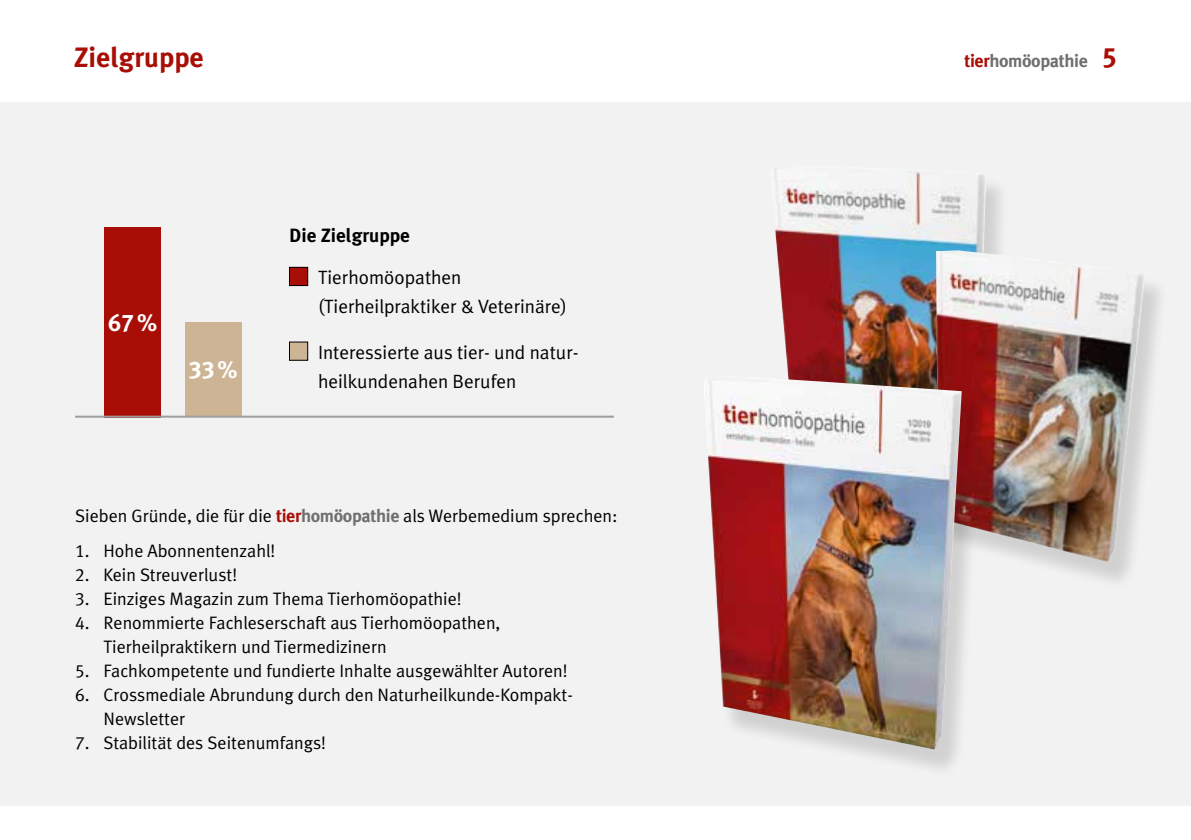
<style>
.page{position:relative;width:1191px;height:840px;background:#fff}
.page>*{position:absolute;margin:0;border:0;box-sizing:border-box;transform-origin:0 0}
.t1{font:700 28px "Meta Plus";color:#a90e06}
.t2{font:24px "Meta Plus Bold Caps";color:#fff}
.t3{font:19.2px/28.8px "Meta Plus Normal";color:#000}
.t4{font:700 19.2px "Meta Plus";color:#000}
.t5{font:18px/24px "Meta Plus Normal";color:#000}
.t6{font:700 18px "Meta Plus";letter-spacing:-.02em;color:#6f6f6e}
.s1{font-family:"Meta Plus";font-weight:700}
.s2{font-family:"Meta Plus";font-weight:700;color:#a90e06}
.s3{font-family:"Meta Plus";font-weight:700;color:#6f6f6e}
.s4{font-family:"Meta Plus Normal Caps"}
.s5{color:#a90e06}
.s6{font-family:"Meta Plus Bold Caps";font-weight:400;font-size:28px;color:#a90e06}
</style>
<div class="page">
<div style="left:0;top:102px;width:1191px;height:703px;background:#f2f2f2"></div>
<div style="left:769px;top:170px;width:240px;height:320px;background:#000;opacity:.14"></div>
<img style="left:769px;top:170px;width:217px;height:206px">
<div style="left:935px;top:255px;width:233px;height:335px;background:#000;opacity:.14"></div>
<img style="left:936px;top:250px;width:209px;height:312px">
<div style="left:702px;top:381px;width:283px;height:396px;background:#000;opacity:.14"></div>
<img style="left:703px;top:376px;width:258px;height:373px">
<div style="left:185px;top:322px;width:57px;height:93px;background:#cdb495"></div>
<div style="left:104px;top:227px;width:57px;height:190px;background:#a90e06"></div>
<hr style="left:75px;top:415px;width:539px;height:2px;background:#9c9d9d">
<div style="left:289px;top:267px;width:19px;height:18px;background:#a90e06"></div>
<div style="left:289px;top:267px;width:19px;height:18px;border:1px solid #000"></div>
<div style="left:289px;top:342px;width:19px;height:18px;background:#cdb495"></div>
<div style="left:289px;top:341px;width:19px;height:19px;border:1px solid #000"></div>
<h1 class="t1" style="left:74px;top:41px;width:132px">Zielgruppe</h1>
<h2 class="t2" style="left:108px;top:309px;width:50px">67<span class="s1">%</span></h2>
<h2 class="t2" style="left:189px;top:356px;width:50px">33<span class="s1">%</span></h2>
<p class="t4" style="left:289px;top:224px;width:122px">Die Zielgruppe</p>
<p class="t3" style="left:318px;top:263px;width:250px">Tierhomöopathen (Tierheilpraktiker &amp; Veterinäre)</p>
<p class="t3" style="left:318px;top:337px;width:262px">Interessierte aus tier- und natur&shy;heilkundenahen Berufen</p>
<p class="t5" style="left:75px;top:503px;width:544px">Sieben Gründe, die für die <span class="s2">tier</span><span class="s3">homöopathie</span> als Werbemedium sprechen:</p>
<p class="t5" style="left:75px;top:538px;width:202px"><span class="s4">1</span>. Hohe Abonnentenzahl!</p>
<p class="t5" style="left:75px;top:562px;width:163px"><span class="s4">2</span>. Kein Streuverlust!</p>
<p class="t5" style="left:75px;top:586px;width:388px"><span class="s4">3</span>. Einziges Magazin zum Thema Tierhomöopathie!</p>
<p class="t5" style="left:103px;top:610px;width:398px;text-indent:-28px"><span class="s4">4</span>. Renommierte Fachleserschaft aus Tierhomöopathen,<br>Tierheilpraktikern und Tiermedizinern</p>
<p class="t5" style="left:75px;top:658px;width:494px"><span class="s4">5</span>. Fachkompetente und fundierte Inhalte ausgewählter Autoren!</p>
<p class="t5" style="left:103px;top:682px;width:471px;text-indent:-28px"><span class="s4">6</span>. Crossmediale Abrundung durch den Naturheilkunde-Kompakt-<br>Newsletter</p>
<p class="t5" style="left:75px;top:730px;width:252px"><span class="s4">7</span>. Stabilität des Seitenumfangs!</p>
<p class="t6" style="left:964px;top:51px;width:154px"><span class="s5">tier</span>homöopathie <span class="s6">5</span></p>
</div>
